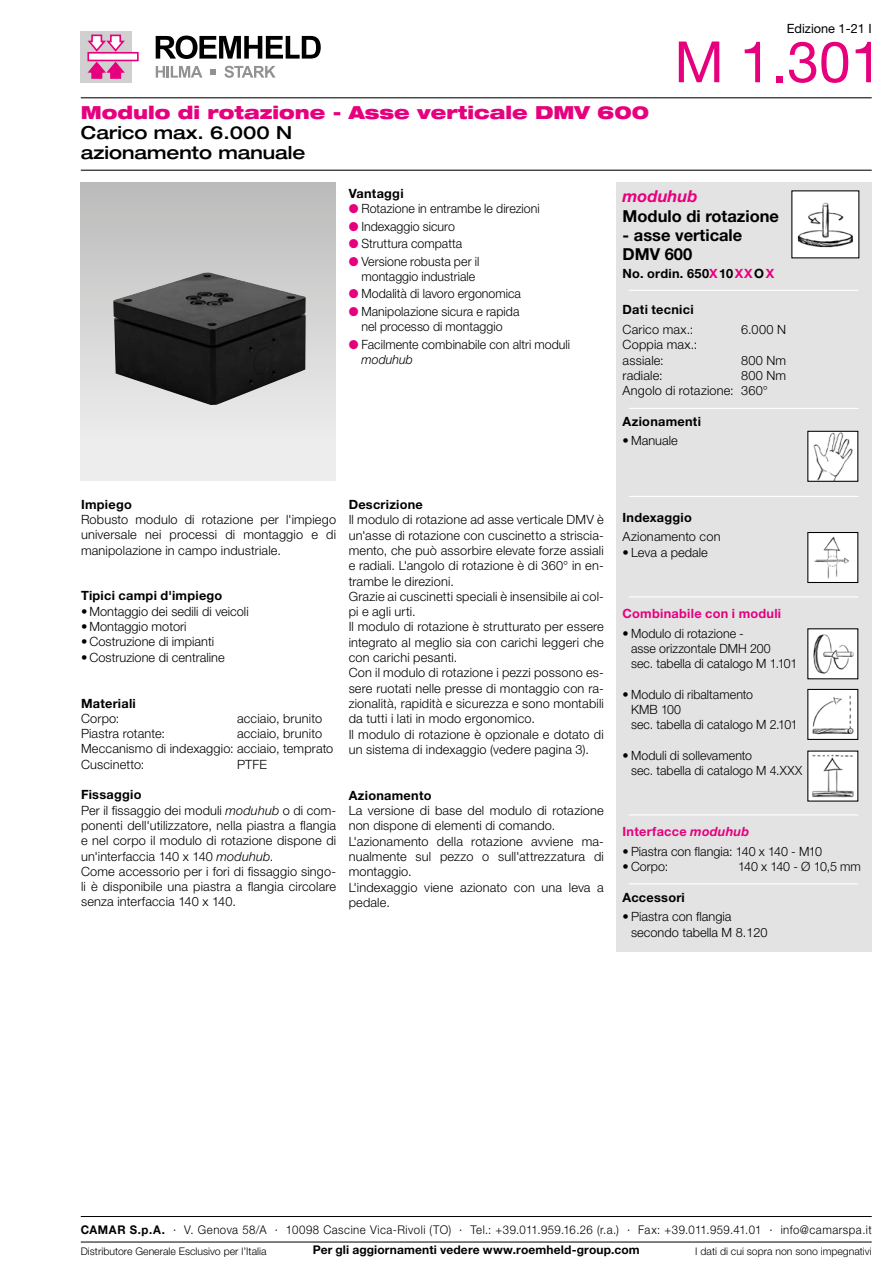
<style>
.page{position:relative;width:893px;height:1263px;background:#fff}
.page>*{position:absolute;margin:0;border:0;box-sizing:border-box;transform-origin:0 0}
.t1{font:57px "Helvetica Neue LT Pro";color:#e6007d}
.t2{font:900 expanded 18px "Helvetica Neue LT Pro";color:#e6007d}
.t3{font:500 expanded 18px/20.2px "Helvetica Neue LT Pro";color:#000}
.t4{font:700 16.5px/19.2px "Helvetica Neue LT Pro";color:#000}
.t5{font:italic 700 16.5px "Helvetica Neue LT Pro";color:#e6007d}
.t6{font:300 12.75px/15.3px "Helvetica Neue LT Pro";letter-spacing:.01em;color:#000}
.t7{font:700 12.75px "Helvetica Neue LT Pro";letter-spacing:.02em;color:#000}
.t8{font:700 12.75px "Helvetica Neue LT Pro";letter-spacing:.02em;color:#e6007d}
.t9{font:300 12.75px "Helvetica Neue LT Pro";letter-spacing:-.03em;color:#000}
.t10{font:12.75px "Helvetica Neue LT Pro";color:#000}
.t11{font:300 12px "Helvetica Neue LT Pro";letter-spacing:.045em;color:#000;scale:.95 1}
.t12{font:700 12px "Helvetica Neue LT Pro";letter-spacing:.015em;color:#000}
.t13{font:300 10.5px "Helvetica Neue LT Pro";color:#000}
.s1{color:#e6007d}
.s2{font-style:italic}
.s3{font-weight:700}
</style>
<div class="page">
<div style="left:81px;top:31px;width:51px;height:51px;background:#d0d0d0"></div>
<svg style="left:87px;top:52px;width:52px;height:9px"></svg>
<svg style="left:87px;top:34px;width:40px;height:19px"></svg>
<svg style="left:87px;top:60px;width:40px;height:19px"></svg>
<svg style="left:156px;top:36px;width:165px;height:23px"></svg>
<svg style="left:156px;top:66px;width:46px;height:12px"></svg>
<svg style="left:224px;top:66px;width:52px;height:12px"></svg>
<svg style="left:210px;top:69px;width:6px;height:6px"></svg>
<hr style="left:81px;top:170px;width:791px;height:1px;background:#000">
<hr style="left:81px;top:97px;width:791px;height:1px;background:#000">
<div style="left:80px;top:183px;width:255px;height:297px;background:linear-gradient(to bottom,#bcbcbb,#f3f3f3)"></div>
<img style="left:113px;top:272px;width:193px;height:133px">
<div style="left:616px;top:183px;width:256px;height:769px;background:#e3e3e3"></div>
<hr style="left:81px;top:1242px;width:791px;height:1px;background:#000">
<hr style="left:81px;top:1216px;width:791px;height:1px;background:#000">
<div style="left:792px;top:191px;width:67px;height:67px;background:#fff"></div>
<img style="left:797px;top:202px;width:57px;height:46px">
<hr style="left:629px;top:290px;width:229px;height:1px;background:#fff">
<img style="left:809px;top:433px;width:47px;height:47px">
<div style="left:807px;top:431px;width:51px;height:51px;border:1px solid #000"></div>
<div style="left:808px;top:689px;width:50px;height:50px;background:#fff"></div>
<img style="left:812px;top:695px;width:42px;height:40px">
<div style="left:807px;top:689px;width:51px;height:51px;border:1px solid #000"></div>
<div style="left:808px;top:629px;width:50px;height:50px;background:#fff"></div>
<img style="left:813px;top:634px;width:41px;height:40px">
<div style="left:808px;top:532px;width:50px;height:50px;background:#fff"></div>
<img style="left:814px;top:536px;width:35px;height:43px">
<div style="left:807px;top:532px;width:51px;height:51px;border:1px solid #000"></div>
<div style="left:808px;top:751px;width:50px;height:50px;background:#fff"></div>
<img style="left:812px;top:755px;width:42px;height:42px">
<hr style="left:629px;top:408px;width:229px;height:1px;background:#fff">
<hr style="left:629px;top:814px;width:229px;height:1px;background:#fff">
<hr style="left:629px;top:883px;width:229px;height:1px;background:#fff">
<hr style="left:629px;top:496px;width:229px;height:1px;background:#fff">
<hr style="left:629px;top:596px;width:229px;height:1px;background:#fff">
<p class="t10" style="left:787px;top:20px;width:87px">Edizione 1-21 I</p>
<h1 class="t1" style="left:674px;top:27px;width:210px">M 1.301</h1>
<h2 class="t2" style="left:81px;top:101px;width:570px">Modulo di rotazione - Asse verticale DMV 600</h2>
<h2 class="t3" style="left:81px;top:122px;width:226px">Carico max. 6.000 N azionamento manuale</h2>
<p class="t5" style="left:623px;top:186px;width:77px">moduhub</p>
<p class="t4" style="left:623px;top:206px;width:158px">Modulo di rotazione</p>
<p class="t4" style="left:623px;top:225px;width:121px">- asse verticale<br>DMV 600</p>
<p class="t7" style="left:623px;top:265px;width:153px">No. ordin. 650<span class="s1">X</span>10<span class="s1">XX</span>O<span class="s1">X</span></p>
<p class="t7" style="left:623px;top:302px;width:73px">Dati tecnici</p>
<p class="t6" style="left:623px;top:322px;width:72px">Carico max.:</p>
<p class="t6" style="left:741px;top:322px;width:46px">6.000 N</p>
<p class="t6" style="left:623px;top:337px;width:76px">Coppia max.: assiale:</p>
<p class="t7" style="left:349px;top:186px;width:56px">Vantaggi</p>
<p class="t6" style="left:349px;top:201px;width:193px"><span class="s1">●</span> Rotazione in entrambe le direzioni</p>
<p class="t6" style="left:349px;top:218px;width:108px"><span class="s1">●</span> Indexaggio sicuro</p>
<p class="t6" style="left:349px;top:236px;width:115px"><span class="s1">●</span> Struttura compatta</p>
<p class="t6" style="left:361px;top:253px;width:119px;text-indent:-13px"><span class="s1">●</span> Versione robusta per il montaggio industriale</p>
<p class="t6" style="left:349px;top:286px;width:174px"><span class="s1">●</span> Modalità di lavoro ergonomica</p>
<p class="t6" style="left:349px;top:303px;width:172px;text-align:center"><span class="s1">●</span> Manipolazione sicura e rapida nel processo di montaggio</p>
<p class="t6" style="left:361px;top:336px;width:210px;text-indent:-13px"><span class="s1">●</span> Facilmente combinabile con altri moduli <span class="s2">moduhub</span></p>
<p class="t6" style="left:741px;top:352px;width:47px">800 Nm</p>
<p class="t6" style="left:623px;top:367px;width:165px;text-indent:118px">800 Nm<br>Angolo di rotazione: 360°</p>
<p class="t7" style="left:623px;top:413px;width:80px">Azionamenti</p>
<p class="t6" style="left:623px;top:433px;width:57px">• Manuale</p>
<p class="t6" style="left:623px;top:367px;width:42px">radiale:</p>
<p class="t7" style="left:81px;top:496px;width:52px">Impiego</p>
<p class="t6" style="left:81px;top:511px;width:257px;text-align:justify">Robusto modulo di rotazione per l'impiego universale nei processi di montaggio e di manipolazione in campo industriale.</p>
<p class="t7" style="left:81px;top:588px;width:143px">Tipici campi d'impiego</p>
<p class="t6" style="left:81px;top:603px;width:169px">• Montaggio dei sedili di veicoli</p>
<p class="t6" style="left:81px;top:618px;width:107px">• Montaggio motori</p>
<p class="t6" style="left:81px;top:634px;width:135px">• Costruzione di impianti</p>
<p class="t6" style="left:81px;top:649px;width:145px">• Costruzione di centraline</p>
<p class="t7" style="left:81px;top:695px;width:56px">Materiali</p>
<p class="t6" style="left:81px;top:710px;width:40px">Corpo:</p>
<p class="t6" style="left:237px;top:710px;width:87px">acciaio, brunito</p>
<p class="t6" style="left:81px;top:726px;width:86px">Piastra rotante:</p>
<p class="t6" style="left:81px;top:726px;width:254px;text-indent:156px">acciaio, brunito<br>Meccanismo di indexaggio: acciaio, temprato<br>Cuscinetto:</p>
<p class="t6" style="left:237px;top:756px;width:31px">PTFE</p>
<p class="t6" style="left:81px;top:787px;width:257px"><span class="s3">Fissaggio<br></span>Per il fissaggio dei moduli <span class="s2">moduhub</span> o di com&shy;ponenti dell'utilizzatore, nella piastra a flangia e nel corpo il modulo di rotazione dispone di un'interfaccia 140 x 140 <span class="s2">moduhub</span>.<br>Come accessorio per i fori di fissaggio singo&shy;li è disponibile una piastra a flangia circolare senza interfaccia 140 x 140.</p>
<p class="t7" style="left:349px;top:497px;width:76px">Descrizione</p>
<p class="t6" style="left:349px;top:512px;width:257px">Il modulo di rotazione ad asse verticale DMV è un'asse di rotazione con cuscinetto a striscia&shy;mento, che può assorbire elevate forze assiali e radiali. L'angolo di rotazione è di 360° in en&shy;trambe le direzioni.<br>Grazie ai cuscinetti speciali è insensibile ai col&shy;pi e agli urti.<br>Il modulo di rotazione è strutturato per essere integrato al meglio sia con carichi leggeri che con carichi pesanti.<br>Con il modulo di rotazione i pezzi possono es&shy;sere ruotati nelle presse di montaggio con ra&shy;zionalità, rapidità e sicurezza e sono montabili da tutti i lati in modo ergonomico.<br>Il modulo di rotazione è opzionale e dotato di un sistema di indexaggio (vedere pagina 3).</p>
<p class="t7" style="left:349px;top:787px;width:84px">Azionamento</p>
<p class="t6" style="left:349px;top:803px;width:257px">La versione di base del modulo di rotazione non dispone di elementi di comando.<br>L'azionamento della rotazione avviene ma&shy;nualmente sul pezzo o sull'attrezzatura di montaggio.<br>L'indexaggio viene azionato con una leva a pedale.</p>
<p class="t7" style="left:623px;top:509px;width:71px">Indexaggio</p>
<p class="t6" style="left:623px;top:529px;width:99px">Azionamento con</p>
<p class="t6" style="left:623px;top:544px;width:87px">• Leva a pedale</p>
<p class="t8" style="left:623px;top:605px;width:160px">Combinabile con i moduli</p>
<p class="t6" style="left:631px;top:625px;width:168px;text-indent:-9px">• Modulo di rotazione -<br>asse orizzontale DMH 200<br>sec. tabella di catalogo M 1.101</p>
<p class="t6" style="left:631px;top:686px;width:168px;text-indent:-9px">• Modulo di ribaltamento<br>KMB 100<br>sec. tabella di catalogo M 2.101</p>
<p class="t6" style="left:631px;top:747px;width:173px;text-indent:-9px">• Moduli di sollevamento<br>sec. tabella di catalogo M 4.XXX</p>
<p class="t8" style="left:623px;top:824px;width:128px">Interfacce <span class="s2">moduhub</span></p>
<p class="t6" style="left:623px;top:843px;width:201px">• Piastra con flangia: 140 x 140 - M10</p>
<p class="t6" style="left:623px;top:859px;width:47px">• Corpo:</p>
<p class="t9" style="left:738px;top:859px;width:124px">140 x 140 - Ø 10,5 mm</p>
<p class="t7" style="left:623px;top:889px;width:64px">Accessori</p>
<p class="t6" style="left:631px;top:909px;width:138px;text-indent:-9px">• Piastra con flangia secondo tabella M 8.120</p>
<p class="t11" style="left:81px;top:1222px;width:834px"><span class="s3">CAMAR S.p.A.</span> · V. Genova 58/A · 10098 Cascine Vica-Rivoli (TO) · Tel.: +39.011.959.16.26 (r.a.) · Fax: +39.011.959.41.01 · info@camarspa.it</p>
<p class="t13" style="left:81px;top:1244px;width:187px">Distributore Generale Esclusivo per l’Italia</p>
<p class="t12" style="left:313px;top:1242px;width:329px">Per gli aggiornamenti vedere www.roemheld-group.com</p>
<p class="t13" style="left:695px;top:1244px;width:178px">I dati di cui sopra non sono impegnativi</p>
</div>
